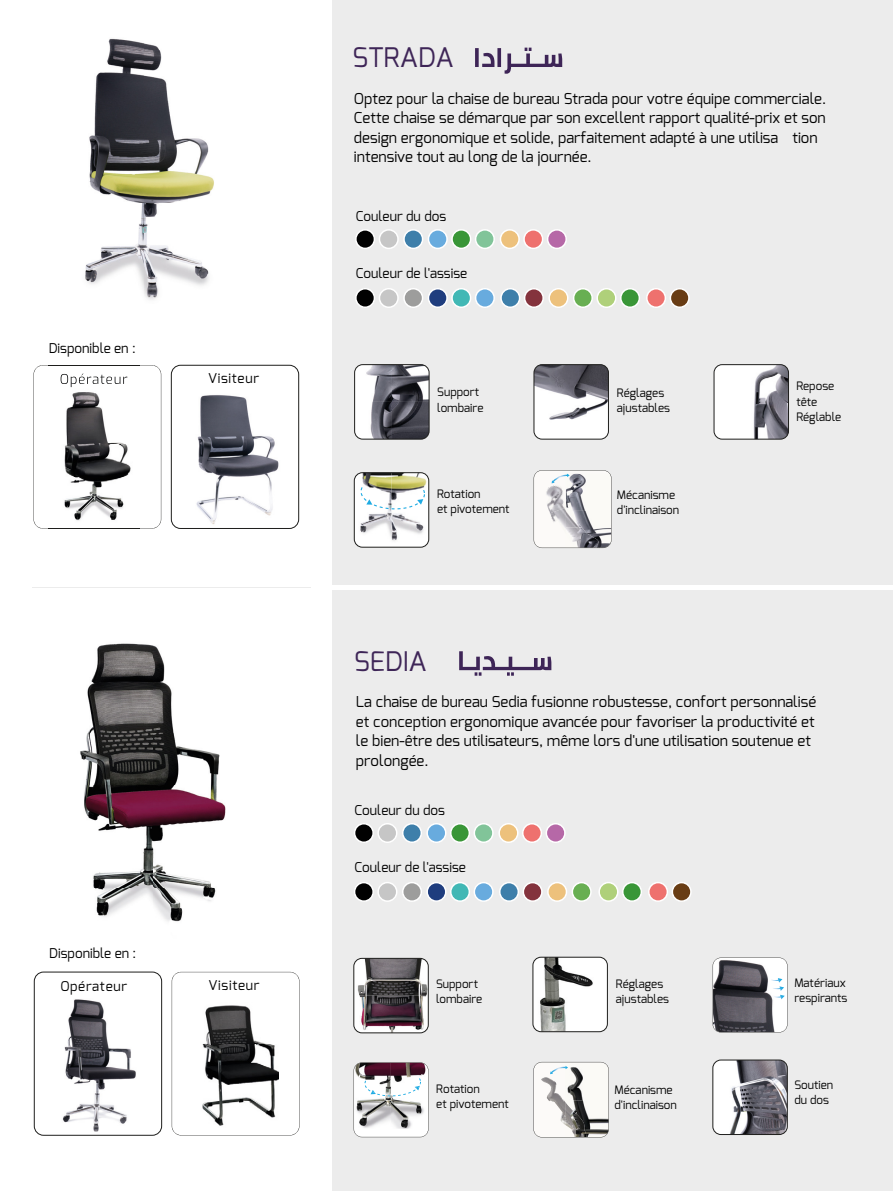
<style>
.page{position:relative;width:893px;height:1191px;background:#fff}
.page>*{position:absolute;margin:0;border:0;box-sizing:border-box;transform-origin:0 0}
.t1{font:27px "Exo";color:#3e2557}
.t2{font:15px/19.5px "Exo";color:#010101}
.t3{font:13.5px "Exo";color:#010101}
.t4{font:13.5px "Exo";letter-spacing:.05em;color:#010101}
.t5{font:11.7px/15.1px "Exo";color:#010101}
</style>
<div class="page">
<div style="left:332px;top:0;width:561px;height:585px;background:#ececec"></div>
<img style="left:354px;top:474px;width:75px;height:70px">
<svg style="left:361px;top:487px;width:64px;height:22px"></svg>
<div style="left:354px;top:472px;width:75px;height:75px;border:1px solid #1e1e1c;border-radius:8px"></div>
<img style="left:355px;top:364px;width:74px;height:75px">
<div style="left:354px;top:364px;width:75px;height:75px;border:1px solid #1e1e1c;border-radius:8px"></div>
<img style="left:534px;top:366px;width:74px;height:73px">
<div style="left:534px;top:364px;width:75px;height:75px;border:1px solid #1e1e1c;border-radius:8px"></div>
<div style="left:714px;top:365px;width:74px;height:74px;background:#fff;border-radius:8px"></div>
<img style="left:753px;top:366px;width:35px;height:73px">
<div style="left:714px;top:364px;width:75px;height:75px;border:1px solid #1e1e1c;border-radius:8px"></div>
<svg style="left:534px;top:470px;width:77px;height:78px"></svg>
<svg style="left:355px;top:229px;width:212px;height:20px"></svg>
<svg style="left:646px;top:288px;width:44px;height:20px"></svg>
<svg style="left:355px;top:288px;width:285px;height:20px"></svg>
<div style="left:171px;top:365px;width:128px;height:163px;border:1px solid #1e1e1c;border-radius:9px"></div>
<svg style="left:475px;top:48px;width:87px;height:26px"></svg>
<img style="left:85px;top:38px;width:129px;height:262px">
<img style="left:196px;top:395px;width:83px;height:129px">
<img style="left:49px;top:528px;width:91px;height:1px">
<svg style="left:34px;top:365px;width:127px;height:163px"></svg>
<img style="left:62px;top:999px;width:74px;height:133px">
<div style="left:332px;top:590px;width:561px;height:601px;background:#ececec"></div>
<img style="left:354px;top:958px;width:74px;height:74px">
<div style="left:354px;top:958px;width:74px;height:75px;border:1px solid #1e1e1c;border-radius:8px"></div>
<img style="left:533px;top:957px;width:73px;height:74px">
<div style="left:533px;top:957px;width:75px;height:75px;border:1px solid #1e1e1c;border-radius:8px"></div>
<img style="left:713px;top:1061px;width:74px;height:73px">
<div style="left:713px;top:1059px;width:74px;height:75px;border:1px solid #1e1e1c;border-radius:8px"></div>
<svg style="left:354px;top:823px;width:212px;height:20px"></svg>
<svg style="left:599px;top:882px;width:43px;height:20px"></svg>
<svg style="left:648px;top:882px;width:44px;height:20px"></svg>
<svg style="left:354px;top:882px;width:238px;height:20px"></svg>
<svg style="left:533px;top:1062px;width:76px;height:75px"></svg>
<div style="left:34px;top:972px;width:128px;height:163px;border:1px solid #1e1e1c;border-radius:9px"></div>
<svg style="left:172px;top:972px;width:127px;height:163px"></svg>
<svg style="left:459px;top:651px;width:92px;height:24px"></svg>
<img style="left:200px;top:1002px;width:78px;height:125px">
<img style="left:80px;top:643px;width:146px;height:279px">
<svg style="left:354px;top:1062px;width:74px;height:75px"></svg>
<svg style="left:713px;top:957px;width:74px;height:75px;background:#7e7d83"></svg>
<hr style="left:32px;top:587px;width:279px;height:1px;background:#ececec">
<p class="t3" style="left:49px;top:339px;width:88px">Disponible en :</p>
<p class="t4" style="left:208px;top:370px;width:53px">Visiteur</p>
<p class="t3" style="left:49px;top:944px;width:88px">Disponible en :</p>
<p class="t4" style="left:60px;top:977px;width:68px">Opérateur</p>
<p class="t4" style="left:209px;top:976px;width:53px">Visiteur</p>
<h1 class="t1" style="left:353px;top:40px;width:103px">STRADA</h1>
<p class="t2" style="left:354px;top:88px;width:474px">Optez pour la chaise de bureau Strada pour votre équipe commerciale.<br>Cette chaise se démarque par son excellent rapport qualité-prix et son design ergonomique et solide, parfaitement adapté à une utilisa tion intensive tout au long de la journée.</p>
<p class="t3" style="left:356px;top:207px;width:92px">Couleur du dos</p>
<p class="t3" style="left:356px;top:265px;width:113px">Couleur de l'assise</p>
<p class="t5" style="left:437px;top:384px;width:48px">Support lombaire</p>
<p class="t5" style="left:437px;top:486px;width:74px">Rotation<br>et pivotement</p>
<h1 class="t1" style="left:354px;top:643px;width:74px">SEDIA</h1>
<p class="t5" style="left:617px;top:385px;width:55px">Réglages ajustables</p>
<p class="t5" style="left:796px;top:378px;width:46px">Repose tête<br>Réglable</p>
<p class="t5" style="left:617px;top:487px;width:64px">Mécanisme d'inclinaison</p>
<p class="t2" style="left:356px;top:692px;width:462px">La chaise de bureau Sedia fusionne robustesse, confort personnalisé et conception ergonomique avancée pour favoriser la productivité et le bien-être des utilisateurs, même lors d'une utilisation soutenue et prolongée.</p>
<p class="t3" style="left:355px;top:801px;width:92px">Couleur du dos</p>
<p class="t3" style="left:355px;top:858px;width:113px">Couleur de l'assise</p>
<p class="t5" style="left:436px;top:975px;width:48px">Support lombaire</p>
<p class="t5" style="left:436px;top:1080px;width:74px">Rotation<br>et pivotement</p>
<p class="t5" style="left:616px;top:976px;width:55px">Réglages ajustables</p>
<p class="t5" style="left:794px;top:975px;width:55px">Matériaux respirants</p>
<p class="t5" style="left:614px;top:1082px;width:64px">Mécanisme d'inclinaison</p>
<p class="t5" style="left:794px;top:1077px;width:40px">Soutien du dos</p>
</div>
